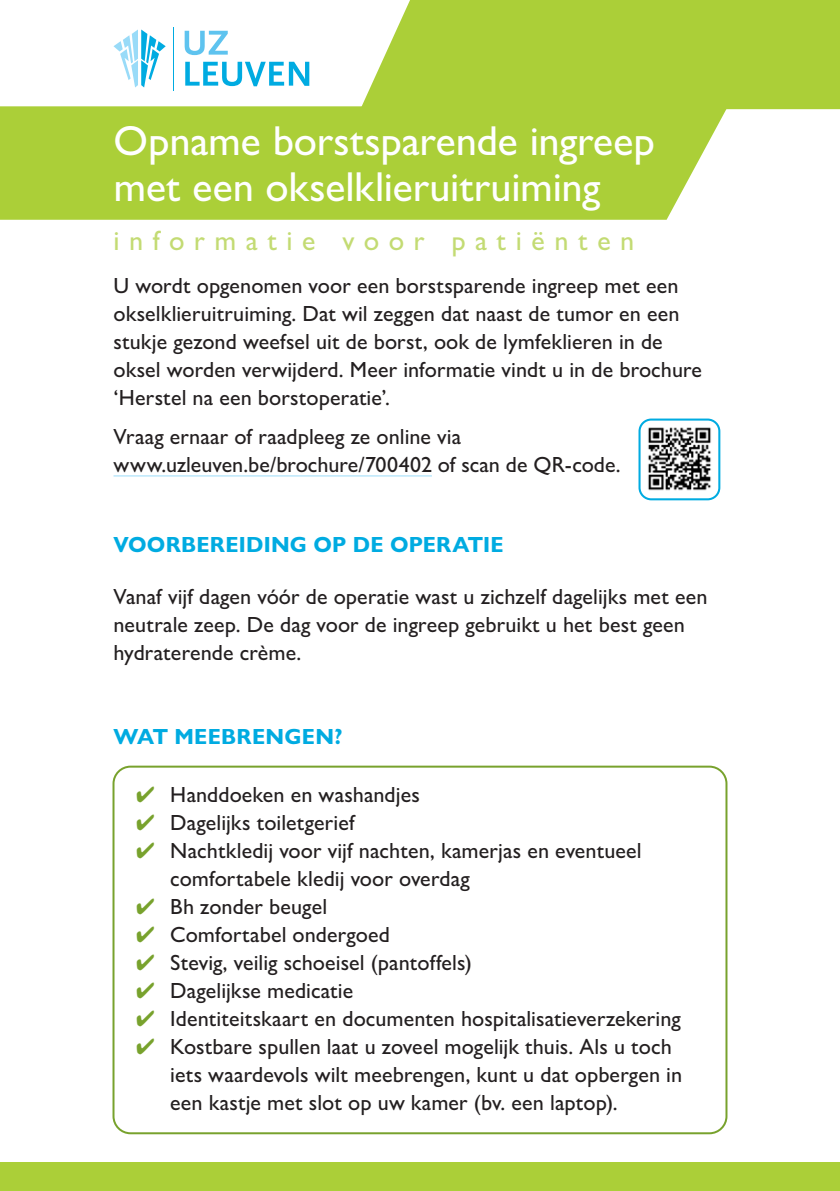
<style>
.page{position:relative;width:840px;height:1191px;background:#fff}
.page>*{position:absolute;margin:0;border:0;box-sizing:border-box;transform-origin:0 0}
.t1{font:500 42px/46px "Gill Sans Nova";color:#fff}
.t2{font:500 28px "Gill Sans Nova";letter-spacing:.34em;color:#c3db73}
.t3{font:500 22px/28px "Gill Sans Nova";letter-spacing:.005em;color:#231f20}
.t4{font:700 22px "Gill Sans Nova";letter-spacing:.01em;color:#00abe1}
.s1{color:#78a22d}
</style>
<div class="page">
<hr style="left:173px;top:27px;width:1px;height:63px;background:#00abe1">
<svg style="left:184px;top:31px;width:44px;height:24px"></svg>
<svg style="left:185px;top:62px;width:124px;height:24px"></svg>
<svg style="left:113px;top:30px;width:53px;height:57px"></svg>
<div style="left:362px;top:0;width:477px;height:109px;background:#abcf38"></div>
<div style="left:0;top:106px;width:727px;height:114px;background:#abcf38"></div>
<div style="left:0;top:1162px;width:839px;height:29px;background:#abcf38"></div>
<hr style="left:113px;top:475px;width:318px;height:1px;background:#99dbf8">
<div style="left:112px;top:765px;width:615px;height:369px;border:2px solid #78a22d;border-radius:17px"></div>
<img style="left:642px;top:421px;width:74px;height:74px">
<div style="left:638px;top:418px;width:82px;height:82px;border:2px solid #00abe1;border-radius:12px"></div>
<h1 class="t1" style="left:113px;top:118px;width:542px">Opname borstsparende ingreep met een okselklieruitruiming</h1>
<p class="t2" style="left:113px;top:223px;width:522px">informatie voor patiënten</p>
<p class="t3" style="left:113px;top:271px;width:589px">U wordt opgenomen voor een borstsparende ingreep met een okselklieruitruiming. Dat wil zeggen dat naast de tumor en een stukje gezond weefsel uit de borst, ook de lymfeklieren in de oksel worden verwijderd. Meer informatie vindt u in de brochure ‘Herstel na een borstoperatie’.</p>
<p class="t3" style="left:113px;top:422px;width:508px">Vraag ernaar of raadpleeg ze online via www.uzleuven.be/brochure/700402 of scan de QR-code.</p>
<p class="t4" style="left:113px;top:531px;width:391px">VOORBEREIDING OP DE OPERATIE</p>
<p class="t3" style="left:113px;top:582px;width:595px">Vanaf vijf dagen vóór de operatie wast u zichzelf dagelijks met een neutrale zeep. De dag voor de ingreep gebruikt u het best geen hydraterende crème.</p>
<p class="t4" style="left:113px;top:723px;width:230px">WAT MEEBRENGEN?</p>
<p class="t3" style="left:136px;top:780px;width:285px"><span class="s1">✔</span> Handdoeken en washandjes</p>
<p class="t3" style="left:136px;top:808px;width:220px"><span class="s1">✔</span> Dagelijks toiletgerief</p>
<p class="t3" style="left:170px;top:836px;width:472px;text-indent:-34px"><span class="s1">✔</span> Nachtkledij voor vijf nachten, kamerjas en eventueel comfortabele kledij voor overdag</p>
<p class="t3" style="left:136px;top:892px;width:192px"><span class="s1">✔</span> Bh zonder beugel</p>
<p class="t3" style="left:136px;top:920px;width:255px"><span class="s1">✔</span> Comfortabel ondergoed</p>
<p class="t3" style="left:136px;top:948px;width:337px"><span class="s1">✔</span> Stevig, veilig schoeisel (pantoffels)</p>
<p class="t3" style="left:136px;top:976px;width:218px"><span class="s1">✔</span> Dagelijkse medicatie</p>
<p class="t3" style="left:136px;top:1004px;width:546px"><span class="s1">✔</span> Identiteitskaart en documenten hospitalisatieverzekering</p>
<p class="t3" style="left:170px;top:1032px;width:513px;text-indent:-34px"><span class="s1">✔</span> Kostbare spullen laat u zoveel mogelijk thuis. Als u toch iets waardevols wilt meebrengen, kunt u dat opbergen in een kastje met slot op uw kamer (bv. een laptop).</p>
</div>
